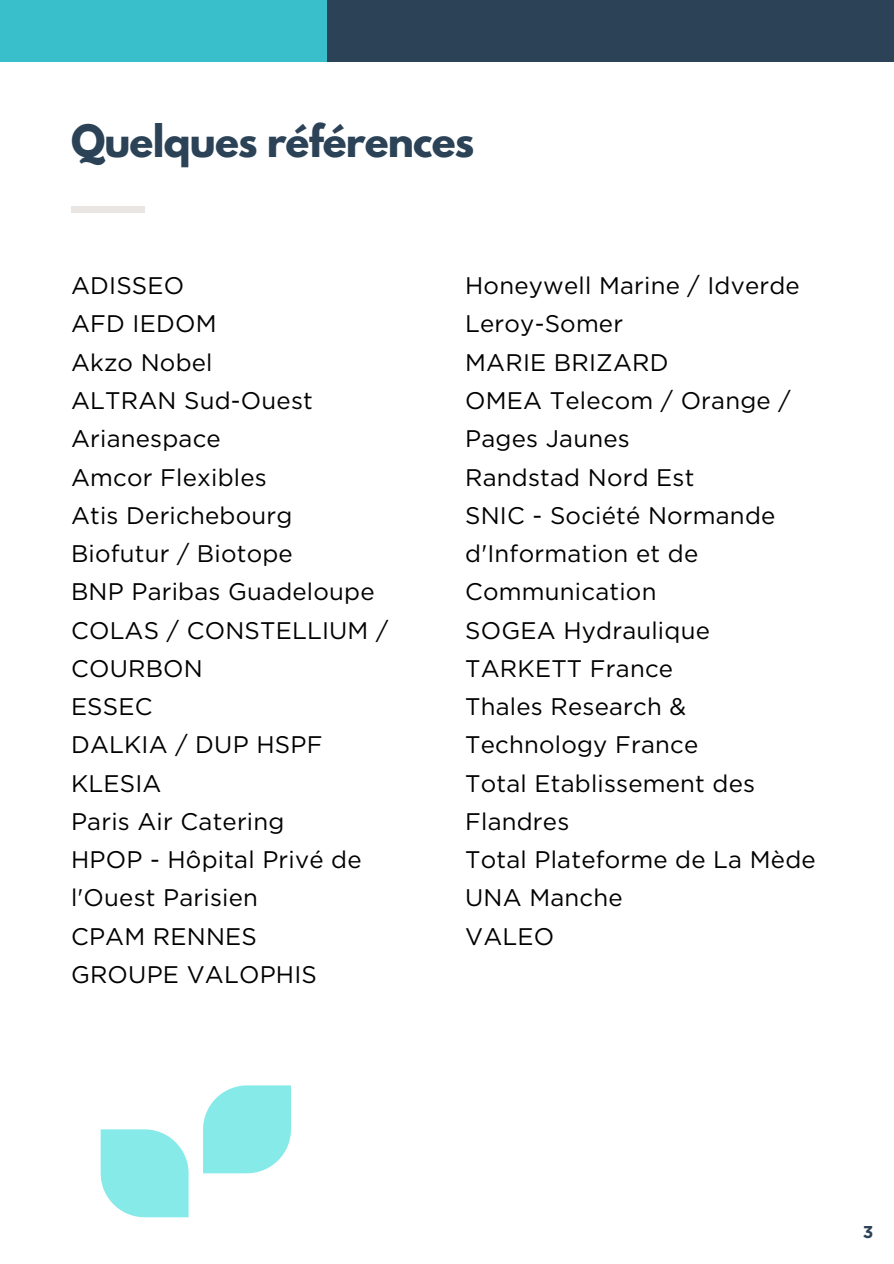
<style>
.page{position:relative;width:894px;height:1264px;background:#fff}
.page>*{position:absolute;margin:0;border:0;box-sizing:border-box;transform-origin:0 0}
.t1{font:700 39.45px "League Spartan";letter-spacing:-.02em;color:#2b4257}
.t2{font:24px/38.2px "Gotham";letter-spacing:.01em;color:#000}
.t3{font:700 17.1px "Gotham";color:#2b4257}
</style>
<div class="page">
<div style="left:71px;top:206px;width:74px;height:6px;background:#e9e5e2"></div>
<svg style="left:101px;top:1129px;width:87px;height:88px;background:#92eceb"></svg>
<svg style="left:203px;top:1085px;width:88px;height:88px;background:#93eceb"></svg>
<div style="left:0;top:0;width:327px;height:62px;background:#38bfcb"></div>
<div style="left:327px;top:0;width:566px;height:62px;background:#2b4257"></div>
<h1 class="t1" style="left:71px;top:110px;width:404px">Quelques références</h1>
<p class="t2" style="left:71px;top:266px;width:319px">ADISSEO<br>AFD IEDOM<br>Akzo Nobel<br>ALTRAN Sud-Ouest<br>Arianespace<br>Amcor Flexibles<br>Atis Derichebourg<br>Biofutur / Biotope<br>BNP Paribas Guadeloupe<br>COLAS / CONSTELLIUM /<br>COURBON<br>ESSEC<br>DALKIA / DUP HSPF<br>KLESIA<br>Paris Air Catering<br>HPOP - Hôpital Privé de l'Ouest Parisien<br>CPAM RENNES<br>GROUPE VALOPHIS</p>
<p class="t2" style="left:465px;top:266px;width:352px">Honeywell Marine / Idverde<br>Leroy-Somer<br>MARIE BRIZARD<br>OMEA Telecom / Orange /<br>Pages Jaunes<br>Randstad Nord Est<br>SNIC - Société Normande d'Information et de<br>Communication<br>SOGEA Hydraulique<br>TARKETT France<br>Thales Research &amp;<br>Technology France<br>Total Etablissement des<br>Flandres<br>Total Plateforme de La Mède<br>UNA Manche<br>VALEO</p>
<p class="t3" style="left:862px;top:1220px;width:12px">3</p>
</div>
